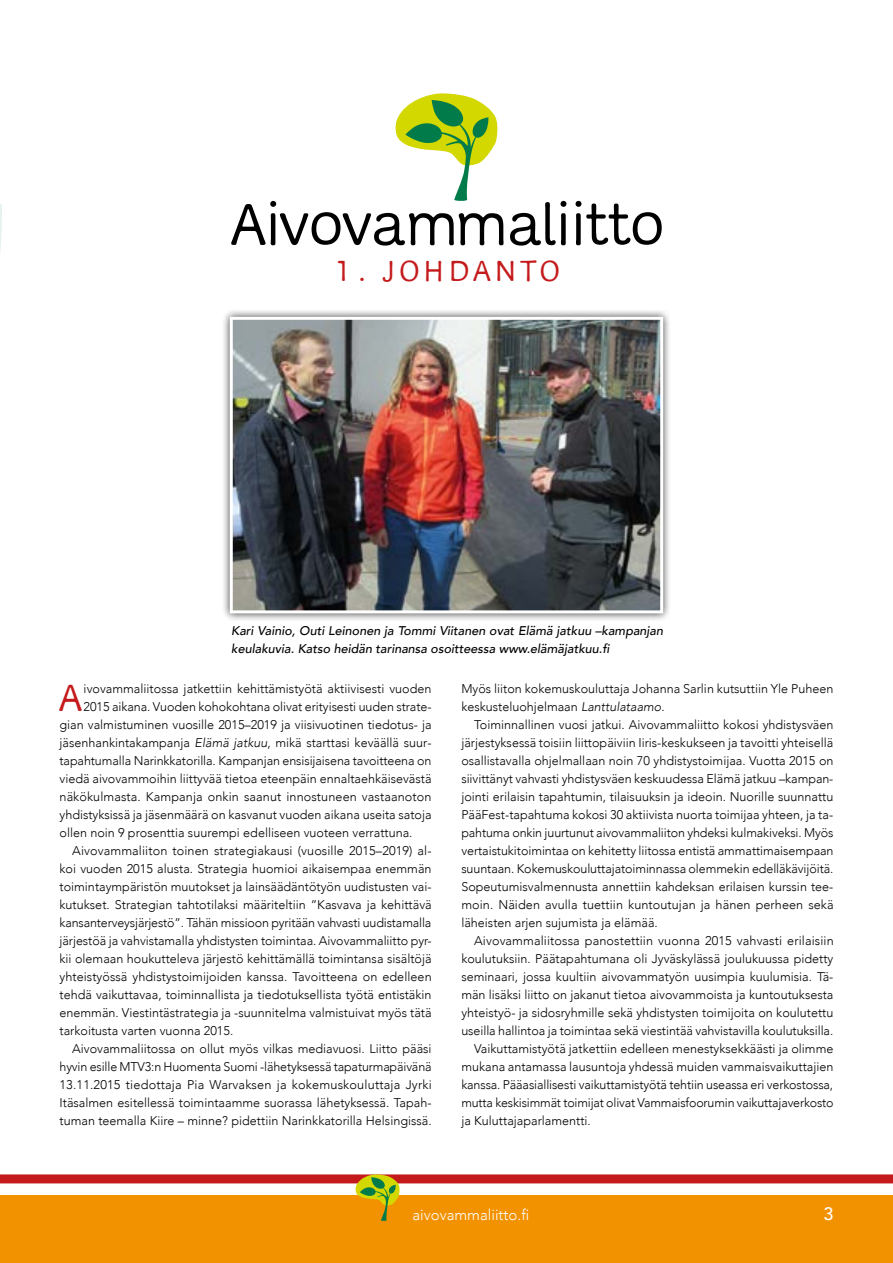
<style>
.page{position:relative;width:893px;height:1263px;background:#fff}
.page>*{position:absolute;margin:0;border:0;box-sizing:border-box;transform-origin:0 0}
.t1{font:39.15px "Adesso";color:#c51a1b}
.t2{font:30px "Adesso";letter-spacing:.15em;color:#c51a1b}
.t3{font:500 18px "Avenir";color:#fff}
.t4{font:300 15px "Avenir";color:#fff}
.t5{font:300 12.6px/18px "Avenir";color:#000}
.t6{font:italic 500 12.6px/18px "Avenir";color:#000}
.s1{font-style:italic}
</style>
<div class="page">
<div style="left:0;top:1195px;width:893px;height:68px;background:#f39200"></div>
<div style="left:0;top:1174px;width:893px;height:9px;background:#c51a1b"></div>
<svg style="left:356px;top:1174px;width:44px;height:47px"></svg>
<svg style="left:0;top:204px;width:2px;height:47px"></svg>
<svg style="left:510px;top:201px;width:56px;height:45px"></svg>
<svg style="left:575px;top:201px;width:87px;height:44px"></svg>
<svg style="left:231px;top:93px;width:272px;height:153px"></svg>
<div style="left:222px;top:309px;width:449px;height:312px;background:#000;opacity:.75"></div>
<img style="left:234px;top:321px;width:425px;height:288px">
<div style="left:230px;top:317px;width:433px;height:296px;border:3px solid #fff"></div>
<h2 class="t2" style="left:333px;top:254px;width:228px">1. JOHDANTO</h2>
<p class="t6" style="left:231px;top:621px;width:433px">Kari Vainio, Outi Leinonen ja Tommi Viitanen ovat Elämä jatkuu –kampanjan keulakuvia. Katso heidän tarinansa osoitteessa www.elämäjatkuu.fi</p>
<h1 class="t1" style="left:60px;top:675px;width:24px">A</h1>
<p class="t5" style="left:84px;top:679px;width:349px">ivovammaliitossa jatkettiin kehittämistyötä aktiivisesti vuoden</p>
<p class="t5" style="left:84px;top:697px;width:348px">2015 aikana. Vuoden kohokohtana olivat erityisesti uuden strate-</p>
<p class="t5" style="left:60px;top:715px;width:374px">gian valmistuminen vuosille 2015–2019 ja viisivuotinen tiedotus- ja</p>
<p class="t5" style="left:60px;top:733px;width:372px">jäsenhankintakampanja <span class="s1">Elämä jatkuu</span>, mikä starttasi keväällä suur-</p>
<p class="t5" style="left:60px;top:751px;width:373px">tapahtumalla Narinkkatorilla. Kampanjan ensisijaisena tavoitteena on</p>
<p class="t5" style="left:60px;top:769px;width:374px">viedä aivovammoihin liittyvää tietoa eteenpäin ennaltaehkäisevästä</p>
<p class="t5" style="left:60px;top:787px;width:373px">näkökulmasta. Kampanja onkin saanut innostuneen vastaanoton</p>
<p class="t5" style="left:60px;top:805px;width:374px">yhdistyksissä ja jäsenmäärä on kasvanut vuoden aikana useita satoja</p>
<p class="t5" style="left:60px;top:823px;width:354px">ollen noin 9 prosenttia suurempi edelliseen vuoteen verrattuna.</p>
<p class="t5" style="left:72px;top:841px;width:361px">Aivovammaliiton toinen strategiakausi (vuosille 2015–2019) al-</p>
<p class="t5" style="left:60px;top:859px;width:374px">koi vuoden 2015 alusta. Strategia huomioi aikaisempaa enemmän</p>
<p class="t5" style="left:60px;top:877px;width:374px">toimintaympäristön muutokset ja lainsäädäntötyön uudistusten vai-</p>
<p class="t5" style="left:60px;top:895px;width:374px">kutukset. Strategian tahtotilaksi määriteltiin ”Kasvava ja kehittävä</p>
<p class="t5" style="left:60px;top:913px;width:373px">kansanterveysjärjestö”. Tähän missioon pyritään vahvasti uudistamalla</p>
<p class="t5" style="left:60px;top:931px;width:374px">järjestöä ja vahvistamalla yhdistysten toimintaa. Aivovammaliitto pyr-</p>
<p class="t5" style="left:60px;top:949px;width:374px">kii olemaan houkutteleva järjestö kehittämällä toimintansa sisältöjä</p>
<p class="t5" style="left:60px;top:967px;width:374px">yhteistyössä yhdistystoimijoiden kanssa. Tavoitteena on edelleen</p>
<p class="t5" style="left:60px;top:985px;width:374px">tehdä vaikuttavaa, toiminnallista ja tiedotuksellista työtä entistäkin</p>
<p class="t5" style="left:60px;top:1003px;width:374px">enemmän. Viestintästrategia ja -suunnitelma valmistuivat myös tätä</p>
<p class="t5" style="left:60px;top:1021px;width:175px">tarkoitusta varten vuonna 2015.</p>
<p class="t5" style="left:72px;top:1039px;width:361px">Aivovammaliitossa on ollut myös vilkas mediavuosi. Liitto pääsi</p>
<p class="t5" style="left:60px;top:1057px;width:374px">hyvin esille MTV3:n Huomenta Suomi -lähetyksessä tapaturmapäivänä</p>
<p class="t5" style="left:60px;top:1075px;width:374px">13.11.2015 tiedottaja Pia Warvaksen ja kokemuskouluttaja Jyrki</p>
<p class="t5" style="left:60px;top:1093px;width:374px">Itäsalmen esitellessä toimintaamme suorassa lähetyksessä. Tapah-</p>
<p class="t5" style="left:60px;top:1111px;width:374px">tuman teemalla Kiire – minne? pidettiin Narinkkatorilla Helsingissä.</p>
<p class="t5" style="left:461px;top:679px;width:374px">Myös liiton kokemuskouluttaja Johanna Sarlin kutsuttiin Yle Puheen keskusteluohjelmaan <span class="s1">Lanttulataamo</span>.</p>
<p class="t5" style="left:461px;top:715px;width:374px;text-align:justify;text-indent:13px">Toiminnallinen vuosi jatkui. Aivovammaliitto kokosi yhdistysväen järjestyksessä toisiin liittopäiviin Iiris-keskukseen ja tavoitti yhteisellä osallistavalla ohjelmallaan noin 70 yhdistystoimijaa. Vuotta 2015 on siivittänyt vahvasti yhdistysväen keskuudessa Elämä jatkuu –kampan&shy;jointi erilaisin tapahtumin, tilaisuuksin ja ideoin. Nuorille suunnattu PääFest-tapahtuma kokosi 30 aktiivista nuorta toimijaa yhteen, ja ta&shy;pahtuma onkin juurtunut aivovammaliiton yhdeksi kulmakiveksi. Myös vertaistukitoimintaa on kehitetty liitossa entistä ammattimaisempaan suuntaan. Kokemuskouluttajatoiminnassa olemmekin edelläkävijöitä.<br>Sopeutumisvalmennusta annettiin kahdeksan erilaisen kurssin tee&shy;moin. Näiden avulla tuettiin kuntoutujan ja hänen perheen sekä läheisten arjen sujumista ja elämää.</p>
<p class="t5" style="left:474px;top:931px;width:361px">Aivovammaliitossa panostettiin vuonna 2015 vahvasti erilaisiin</p>
<p class="t5" style="left:461px;top:949px;width:374px">koulutuksiin. Päätapahtumana oli Jyväskylässä joulukuussa pidetty</p>
<p class="t5" style="left:461px;top:967px;width:374px">seminaari, jossa kuultiin aivovammatyön uusimpia kuulumisia. Tä-</p>
<p class="t5" style="left:461px;top:985px;width:374px">män lisäksi liitto on jakanut tietoa aivovammoista ja kuntoutuksesta</p>
<p class="t5" style="left:461px;top:1003px;width:374px">yhteistyö- ja sidosryhmille sekä yhdistysten toimijoita on koulutettu</p>
<p class="t5" style="left:461px;top:1021px;width:373px">useilla hallintoa ja toimintaa sekä viestintää vahvistavilla koulutuksilla.</p>
<p class="t5" style="left:474px;top:1039px;width:361px">Vaikuttamistyötä jatkettiin edelleen menestyksekkäästi ja olimme</p>
<p class="t5" style="left:461px;top:1057px;width:374px">mukana antamassa lausuntoja yhdessä muiden vammaisvaikuttajien</p>
<p class="t5" style="left:461px;top:1075px;width:373px">kanssa. Pääasiallisesti vaikuttamistyötä tehtiin useassa eri verkostossa,</p>
<p class="t5" style="left:461px;top:1093px;width:374px">mutta keskisimmät toimijat olivat Vammaisfoorumin vaikuttajaverkosto</p>
<p class="t5" style="left:461px;top:1111px;width:131px">ja Kuluttajaparlamentti.</p>
<p class="t4" style="left:412px;top:1205px;width:118px">aivovammaliitto.fi</p>
<h3 class="t3" style="left:823px;top:1198px;width:12px">3</h3>
</div>
